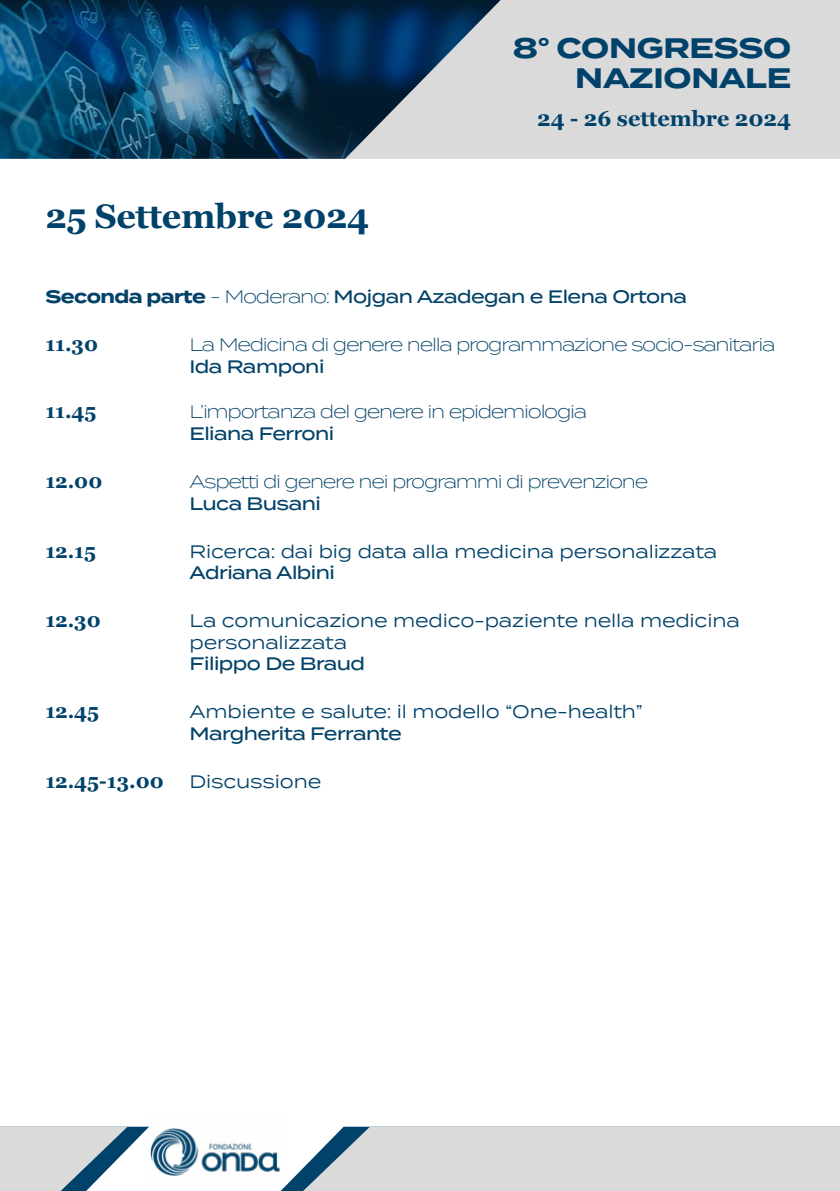
<style>
.page{position:relative;width:840px;height:1191px;background:#fff}
.page>*{position:absolute;margin:0;border:0;box-sizing:border-box;transform-origin:0 0}
.t1{font:700 34px "Georgia";letter-spacing:-.01em;color:#01426a}
.t2{font:700 28.2px/30.4px "Termina";letter-spacing:-.01em;color:#01426a;text-align:right}
.t3{font:700 21.6px "Georgia";color:#01426a}
.t4{font:700 20px "Georgia";color:#01426a}
.t5{font:18px/21.6px "Termina";letter-spacing:-.01em;color:#034269}
.t6{font:300 18px "Termina";letter-spacing:-.07em;color:#034269}
.t7{font:500 18px "Termina";letter-spacing:-.03em;color:#034269}
.s1{font-weight:700}
.s2{font-weight:300}
</style>
<div class="page">
<div style="left:511px;top:0;width:328px;height:159px;background:#dadada"></div>
<svg style="left:0;top:1126px;width:146px;height:65px"></svg>
<svg style="left:280px;top:1126px;width:559px;height:65px"></svg>
<img style="left:146px;top:1126px;width:138px;height:60px">
<svg style="left:0;top:0;width:511px;height:159px"></svg>
<h1 class="t1" style="left:45px;top:191px;width:325px">25 Settembre 2024</h1>
<h2 class="t2" style="left:512px;top:33px;width:280px">8° CONGRESSO<br>NAZIONALE</h2>
<p class="t3" style="left:537px;top:102px;width:255px">24 - 26 settembre 2024</p>
<p class="t7" style="left:45px;top:283px;width:643px"><span class="s1">Seconda parte</span> <span class="s2">- Moderano:</span> Mojgan Azadegan e Elena Ortona</p>
<p class="t4" style="left:45px;top:329px;width:54px">11.30</p>
<p class="t6" style="left:189px;top:332px;width:587px">La Medicina di genere nella programmazione socio-sanitaria</p>
<p class="t7" style="left:189px;top:353px;width:136px">Ida Ramponi</p>
<p class="t4" style="left:45px;top:396px;width:53px">11.45</p>
<p class="t6" style="left:189px;top:399px;width:399px">L’importanza del genere in epidemiologia</p>
<p class="t7" style="left:189px;top:420px;width:146px">Eliana Ferroni</p>
<p class="t4" style="left:45px;top:466px;width:58px">12.00</p>
<p class="t6" style="left:189px;top:469px;width:460px">Aspetti di genere nei programmi di prevenzione</p>
<p class="t7" style="left:189px;top:490px;width:133px">Luca Busani</p>
<p class="t4" style="left:45px;top:535px;width:52px">12.15</p>
<p class="t5" style="left:189px;top:540px;width:529px">Ricerca: dai big data alla medicina personalizzata</p>
<p class="t7" style="left:189px;top:559px;width:147px">Adriana Albini</p>
<p class="t4" style="left:45px;top:605px;width:57px">12.30</p>
<p class="t5" style="left:189px;top:609px;width:551px">La comunicazione medico-paziente nella medicina personalizzata</p>
<p class="t7" style="left:189px;top:651px;width:177px">Filippo De Braud</p>
<p class="t4" style="left:45px;top:696px;width:55px">12.45</p>
<p class="t5" style="left:189px;top:700px;width:454px">Ambiente e salute: il modello “One-health”</p>
<p class="t7" style="left:189px;top:720px;width:214px">Margherita Ferrante</p>
<p class="t4" style="left:45px;top:766px;width:120px">12.45-13.00</p>
<p class="t5" style="left:189px;top:770px;width:133px">Discussione</p>
</div>
